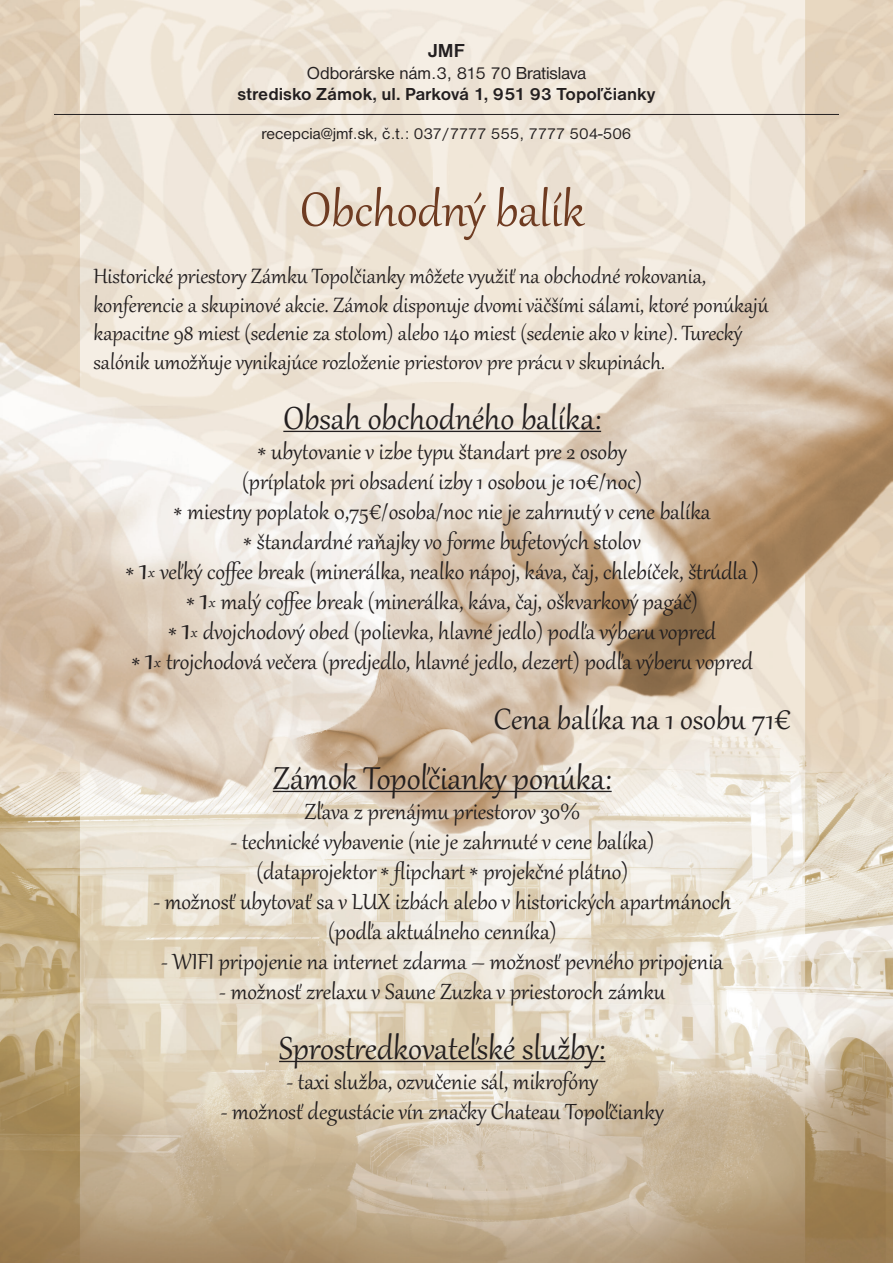
<style>
.page{position:relative;width:893px;height:1263px;background:#fff}
.page>*{position:absolute;margin:0;border:0;box-sizing:border-box;transform-origin:0 0}
.t1{font:58.5px "Gabriola";color:#6f3c22}
.t2{font:39px "Gabriola";color:#231f20}
.t3{font:36px "Gabriola";color:#231f20}
.t4{font:30px "Gabriola";color:#231f20}
.t5{font:27px/30px "Gabriola";color:#231f20;text-align:center}
.t6{font:25.5px/28.5px "Gabriola";color:#231f20}
.t7{font:700 19.5px "Nimbus San DCE";color:#231f20}
.t8{font:700 18px "Nimbus San DCE";color:#231f20}
.t9{font:18px "Nimbus San DCE";color:#231f20}
.t10{font:16.5px "Nimbus San DCE";color:#231f20}
.s1{font-size:30px}
.s2{font-size:17.55px}
</style>
<div class="page">
<img style="left:0;top:0;width:893px;height:1263px">
<hr style="left:54px;top:114px;width:785px;height:1px;background:#231f20">
<hr style="left:283px;top:431px;width:318px;height:1px;background:#231f20">
<hr style="left:273px;top:791px;width:339px;height:1px;background:#231f20">
<hr style="left:279px;top:1061px;width:326px;height:1px;background:#231f20">
<p class="t7" style="left:428px;top:40px;width:38px">JMF</p>
<p class="t9" style="left:307px;top:63px;width:281px">Odborárske nám.3, 815 70 Bratislava</p>
<p class="t8" style="left:238px;top:84px;width:419px">stredisko Zámok, ul. Parková 1, 951 93 Topoľčianky</p>
<p class="t10" style="left:261px;top:125px;width:371px">recepcia@jmf.sk, č.t.: 037/7777 555, 7777 504-506</p>
<h1 class="t1" style="left:300px;top:171px;width:286px">Obchodný balík</h1>
<p class="t6" style="left:94px;top:260px;width:676px">Historické priestory Zámku Topolčianky môžete využiť na obchodné rokovania, konferencie a skupinové akcie. Zámok disponuje dvomi väčšími sálami, ktoré ponúkajú kapacitne 98 miest (sedenie za stolom) alebo 140 miest (sedenie ako v kine). Turecký salónik umožňuje vynikajúce rozloženie priestorov pre prácu v skupinách.</p>
<h2 class="t2" style="left:283px;top:392px;width:319px">Obsah obchodného balíka:</h2>
<p class="t5" style="left:174px;top:434px;width:538px"><span class="s1">*</span> ubytovanie v izbe typu štandart pre 2 osoby<br>(príplatok pri obsadení izby 1 osobou je 10€/noc)<br><span class="s1">*</span> miestny poplatok 0,75€/osoba/noc nie je zahrnutý v cene balíka <span class="s1">*</span> štandardné raňajky vo forme bufetových stolov</p>
<p class="t4" style="left:126px;top:557px;width:24px">* <sup>1</sup></p>
<p class="t5" style="left:148px;top:554px;width:612px"><span class="s2">x</span> veľký coffee break (minerálka, nealko nápoj, káva, čaj, chlebíček, štrúdla )</p>
<p class="t4" style="left:186px;top:587px;width:24px">* <sup>1</sup></p>
<p class="t5" style="left:209px;top:584px;width:491px"><span class="s2">x</span> malý coffee break (minerálka, káva, čaj, oškvarkový pagáč)</p>
<p class="t4" style="left:168px;top:617px;width:24px">* <sup>1</sup></p>
<p class="t5" style="left:191px;top:614px;width:527px"><span class="s2">x</span> dvojchodový obed (polievka, hlavné jedlo) podľa výberu vopred</p>
<p class="t4" style="left:132px;top:647px;width:24px">* <sup>1</sup></p>
<p class="t5" style="left:154px;top:644px;width:600px"><span class="s2">x</span> trojchodová večera (predjedlo, hlavné jedlo, dezert) podľa výberu vopred</p>
<h3 class="t3" style="left:494px;top:695px;width:299px">Cena balíka na 1 osobu 71€</h3>
<h2 class="t2" style="left:273px;top:752px;width:340px">Zámok Topoľčianky ponúka:</h2>
<p class="t5" style="left:304px;top:794px;width:277px">Zľava z prenájmu priestorov 30%</p>
<p class="t5" style="left:230px;top:824px;width:425px">- technické vybavenie (nie je zahrnuté v cene balíka) (dataprojektor <span class="s1">*</span> flipchart <span class="s1">*</span> projekčné plátno)</p>
<p class="t5" style="left:153px;top:884px;width:579px">- možnosť ubytovať sa v LUX izbách alebo v historických apartmánoch (podľa aktuálneho cenníka)</p>
<p class="t5" style="left:161px;top:944px;width:564px">- WIFI pripojenie na internet zdarma – možnosť pevného pripojenia</p>
<p class="t5" style="left:219px;top:974px;width:447px">- možnosť zrelaxu v Saune Zuzka v priestoroch zámku</p>
<h2 class="t2" style="left:279px;top:1022px;width:328px">Sprostredkovateľské služby:</h2>
<p class="t5" style="left:287px;top:1064px;width:313px">- taxi služba, ozvučenie sál, mikrofóny</p>
<p class="t5" style="left:221px;top:1094px;width:444px">- možnosť degustácie vín značky Chateau Topoľčianky</p>
</div>
